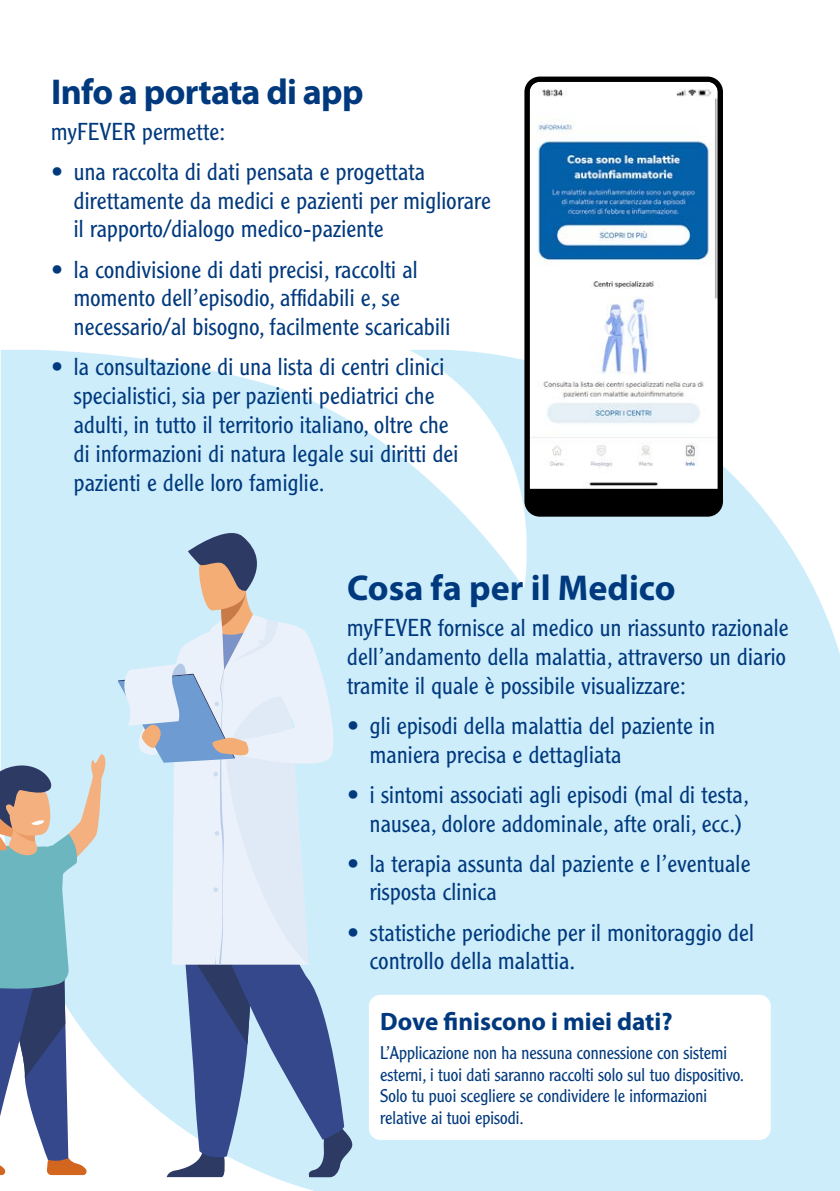
<style>
.page{position:relative;width:840px;height:1191px;background:#fff}
.page>*{position:absolute;margin:0;border:0;box-sizing:border-box;transform-origin:0 0}
.t1{font:700 36px "Myriad Pro";letter-spacing:-.015em;color:#00397d}
.t2{font:700 25.2px "Myriad Pro";color:#00397d}
.t3{font:300 24px/28.8px "Clearface Gothic LH";letter-spacing:.01em;color:#00397d}
.t4{font:300 18px/21.6px "Clearface Gothic LH";color:#00397d}
</style>
<div class="page">
<img style="left:0;top:341px;width:839px;height:850px">
<svg style="left:0;top:706px;width:106px;height:469px"></svg>
<svg style="left:118px;top:523px;width:236px;height:654px;background:#bdd1e4"></svg>
<div style="left:526px;top:79px;width:194px;height:435px;background:#000;border-radius:13px"></div>
<img style="left:530px;top:83px;width:186px;height:406px">
<div style="left:524px;top:77px;width:198px;height:439px;border:5px solid #000;border-radius:13px"></div>
<div style="left:369px;top:994px;width:401px;height:146px;background:#fff;border-radius:11px"></div>
<h1 class="t1" style="left:51px;top:68px;width:314px">Info a portata di app</h1>
<p class="t3" style="left:51px;top:117px;width:176px">myFEVER permette:</p>
<p class="t3" style="left:74px;top:157px;width:418px;text-indent:-23px">• una raccolta di dati pensata e progettata direttamente da medici e pazienti per migliorare il rapporto/dialogo medico-paziente</p>
<p class="t3" style="left:74px;top:255px;width:378px;text-indent:-23px">• la condivisione di dati precisi, raccolti al momento dell’episodio, affidabili e, se necessario/al bisogno, facilmente scaricabili</p>
<p class="t3" style="left:74px;top:352px;width:386px;text-indent:-23px">• la consultazione di una lista di centri clinici specialistici, sia per pazienti pediatrici che adulti, in tutto il territorio italiano, oltre che di informazioni di natura legale sui diritti dei pazienti e delle loro famiglie.</p>
<h1 class="t1" style="left:347px;top:564px;width:330px">Cosa fa per il Medico</h1>
<p class="t3" style="left:347px;top:613px;width:443px;text-align:justify">myFEVER fornisce al medico un riassunto razionale dell’andamento della malattia, attraverso un diario tramite il quale è possibile visualizzare:</p>
<p class="t3" style="left:369px;top:711px;width:346px;text-indent:-23px">• gli episodi della malattia del paziente in maniera precisa e dettagliata</p>
<p class="t3" style="left:347px;top:780px;width:403px;text-align:right">• i sintomi associati agli episodi (mal di testa, nausea, dolore addominale, afte orali, ecc.)</p>
<p class="t3" style="left:369px;top:848px;width:382px;text-indent:-23px">• la terapia assunta dal paziente e l’eventuale risposta clinica</p>
<p class="t3" style="left:369px;top:917px;width:385px;text-indent:-23px">• statistiche periodiche per il monitoraggio del controllo della malattia.</p>
<p class="t2" style="left:380px;top:1004px;width:294px">Dove finiscono i miei dati?</p>
<p class="t4" style="left:380px;top:1042px;width:365px">L’Applicazione non ha nessuna connessione con sistemi esterni, i tuoi dati saranno raccolti solo sul tuo dispositivo.<br>Solo tu puoi scegliere se condividere le informazioni relative ai tuoi episodi.</p>
</div>
